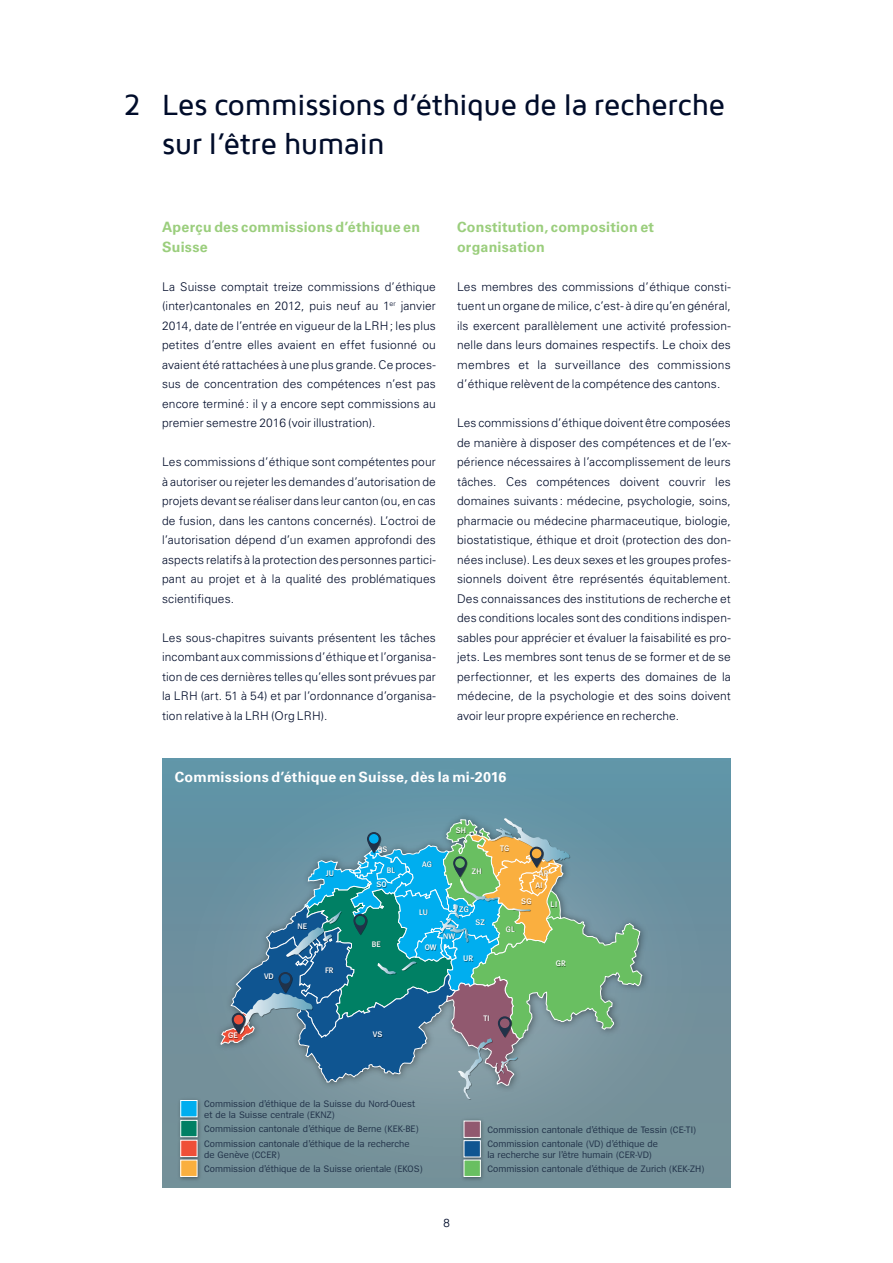
<style>
.page{position:relative;width:893px;height:1263px;background:#fff}
.page>*{position:absolute;margin:0;border:0;box-sizing:border-box;transform-origin:0 0}
.t1{font:500 30px/39px "Maven Pro";letter-spacing:-.015em;color:#000c2a}
.t2{font:700 14.25px/19.5px "Univers LT";letter-spacing:.015em;color:#9bce7d}
.t3{font:700 14.25px "Univers LT";letter-spacing:.015em;color:#fff}
.t4{font:300 12px/19.5px "Univers LT";letter-spacing:.01em;color:#000c2a;text-align:justify}
.t5{font:12px "Maven Pro";color:#000c2a}
.t6{font:9.75px/10.5px "Spiegel";color:#213249}
.t7{font:600 8.4px "Spiegel";color:#fff}
</style>
<div class="page">
<div style="left:162px;top:759px;width:569px;height:429px;background:linear-gradient(to right,#6d939f,#6e939f)"></div>
<img style="left:176px;top:1095px;width:28px;height:20px">
<div style="left:181px;top:1100px;width:16px;height:17px;background:#00aeef"></div>
<div style="left:180px;top:1100px;width:17px;height:17px;border:1px solid #fff"></div>
<img style="left:176px;top:1115px;width:28px;height:20px">
<div style="left:181px;top:1120px;width:16px;height:17px;background:#008064"></div>
<div style="left:180px;top:1120px;width:17px;height:17px;border:1px solid #fff"></div>
<img style="left:176px;top:1135px;width:28px;height:20px">
<div style="left:181px;top:1140px;width:16px;height:16px;background:#ef4f38"></div>
<div style="left:180px;top:1140px;width:17px;height:17px;border:1px solid #fff"></div>
<img style="left:176px;top:1155px;width:28px;height:28px">
<div style="left:181px;top:1160px;width:16px;height:16px;background:#faaf3f"></div>
<div style="left:180px;top:1160px;width:17px;height:17px;border:1px solid #fff"></div>
<img style="left:459px;top:1116px;width:28px;height:19px">
<div style="left:464px;top:1121px;width:16px;height:16px;background:#91596f"></div>
<div style="left:464px;top:1121px;width:17px;height:17px;border:1px solid #fff"></div>
<img style="left:459px;top:1135px;width:28px;height:20px">
<div style="left:464px;top:1140px;width:16px;height:17px;background:#0f5591"></div>
<div style="left:464px;top:1140px;width:17px;height:17px;border:1px solid #fff"></div>
<img style="left:459px;top:1155px;width:28px;height:28px">
<div style="left:464px;top:1160px;width:16px;height:16px;background:#69bf61"></div>
<div style="left:464px;top:1160px;width:17px;height:17px;border:1px solid #fff"></div>
<img style="left:211px;top:810px;width:442px;height:287px">
<svg style="left:220px;top:818px;width:423px;height:282px"></svg>
<div style="left:500px;top:1018px;width:10px;height:10px;background:#91596f;border-radius:50%"></div>
<h1 class="t1" style="left:162px;top:86px;width:564px;text-indent:-39px">2 Les commissions d’éthique de la recherche sur l’être humain</h1>
<p class="t2" style="left:162px;top:218px;width:259px">Aperçu des commissions d’éthique en<br>Suisse</p>
<p class="t4" style="left:162px;top:277px;width:275px">La Suisse comptait treize commissions d’éthique (inter)cantonales en 2012, puis neuf au 1<sup>er</sup> janvier 2014, date de l’entrée en vigueur de la LRH; les plus petites d’entre elles avaient en effet fusionné ou avaient été rattachées à une plus grande. Ce proces&shy;sus de concentration des compétences n’est pas encore terminé: il y a encore sept commissions au premier semestre 2016 (voir illustration).</p>
<p class="t4" style="left:162px;top:452px;width:275px">Les commissions d’éthique sont compétentes pour à autoriser ou rejeter les demandes d’autorisation de projets devant se réaliser dans leur canton (ou, en cas de fusion, dans les cantons concernés). L’octroi de l’autorisation dépend d’un examen approfondi des aspects relatifs à la protection des personnes partici&shy;pant au projet et à la qualité des problématiques scientifiques.</p>
<p class="t4" style="left:162px;top:628px;width:275px">Les sous-chapitres suivants présentent les tâches incombant aux commissions d’éthique et l’organisa&shy;tion de ces dernières telles qu’elles sont prévues par la LRH (art. 51 à 54) et par l’ordonnance d’organisa&shy;tion relative à la LRH (Org LRH).</p>
<p class="t2" style="left:457px;top:218px;width:199px">Constitution, composition et organisation</p>
<p class="t4" style="left:457px;top:277px;width:275px">Les membres des commissions d’éthique consti&shy;tuent un organe de milice, c’est- à dire qu’en général, ils exercent parallèlement une activité profession&shy;nelle dans leurs domaines respectifs. Le choix des membres et la surveillance des commissions d’éthique relèvent de la compétence des cantons.</p>
<p class="t4" style="left:457px;top:413px;width:275px">Les commissions d’éthique doivent être composées de manière à disposer des compétences et de l’ex&shy;périence nécessaires à l’accomplissement de leurs tâches. Ces compétences doivent couvrir les domaines suivants: médecine, psychologie, soins, pharmacie ou médecine pharmaceutique, biologie, biostatistique, éthique et droit (protection des don&shy;nées incluse). Les deux sexes et les groupes profes&shy;sionnels doivent être représentés équitablement.<br>Des connaissances des institutions de recherche et des conditions locales sont des conditions indispen&shy;sables pour apprécier et évaluer la faisabilité es pro&shy;jets. Les membres sont tenus de se former et de se perfectionner, et les experts des domaines de la médecine, de la psychologie et des soins doivent avoir leur propre expérience en recherche.</p>
<p class="t3" style="left:175px;top:769px;width:333px">Commissions d’éthique en Suisse, dès la mi-2016</p>
<p class="t7" style="left:264px;top:972px;width:11px">VD</p>
<p class="t7" style="left:297px;top:922px;width:11px">NE</p>
<p class="t7" style="left:326px;top:869px;width:10px">JU</p>
<p class="t7" style="left:325px;top:966px;width:10px">FR</p>
<p class="t7" style="left:378px;top:845px;width:11px">BS</p>
<p class="t7" style="left:387px;top:866px;width:10px">BL</p>
<p class="t7" style="left:376px;top:880px;width:12px">SO</p>
<p class="t7" style="left:372px;top:939px;width:10px">BE</p>
<p class="t7" style="left:228px;top:1031px;width:11px">GE</p>
<p class="t7" style="left:373px;top:1030px;width:11px">VS</p>
<p class="t7" style="left:422px;top:859px;width:11px">AG</p>
<p class="t7" style="left:456px;top:826px;width:12px">SH</p>
<p class="t7" style="left:472px;top:866px;width:11px">ZH</p>
<p class="t7" style="left:419px;top:908px;width:10px">LU</p>
<p class="t7" style="left:459px;top:905px;width:11px">ZG</p>
<p class="t7" style="left:443px;top:932px;width:14px">NW</p>
<p class="t7" style="left:475px;top:917px;width:11px">SZ</p>
<p class="t7" style="left:425px;top:943px;width:13px">OW</p>
<p class="t7" style="left:463px;top:954px;width:12px">UR</p>
<p class="t7" style="left:500px;top:844px;width:11px">TG</p>
<p class="t7" style="left:539px;top:869px;width:11px">AR</p>
<p class="t7" style="left:536px;top:881px;width:8px">AI</p>
<p class="t7" style="left:521px;top:897px;width:12px">SG</p>
<p class="t7" style="left:550px;top:900px;width:8px">LI</p>
<p class="t7" style="left:506px;top:925px;width:10px">GL</p>
<p class="t7" style="left:556px;top:959px;width:12px">GR</p>
<p class="t7" style="left:483px;top:1014px;width:8px">TI</p>
<p class="t6" style="left:204px;top:1099px;width:213px">Commission d’éthique de la Suisse du Nord-Ouest et de la Suisse centrale (EKNZ)</p>
<p class="t6" style="left:204px;top:1121px;width:216px;line-height:15px">Commission cantonale d’éthique de Berne (KEK-BE)<br>Commission cantonale d’éthique de la recherche</p>
<p class="t6" style="left:204px;top:1147px;width:220px;line-height:14.2px">de Genève (CCER)<br>Commission d’éthique de la Suisse orientale (EKOS)</p>
<p class="t5" style="left:443px;top:1216px;width:8px">8</p>
<p class="t6" style="left:487px;top:1122px;width:210px;line-height:14.7px">Commission cantonale d’éthique de Tessin (CE-TI)<br>Commission cantonale (VD) d’éthique de</p>
<p class="t6" style="left:487px;top:1148px;width:218px;line-height:13.8px">la recherche sur l’être humain (CER-VD)<br>Commission cantonale d’éthique de Zurich (KEK-ZH)</p>
</div>
